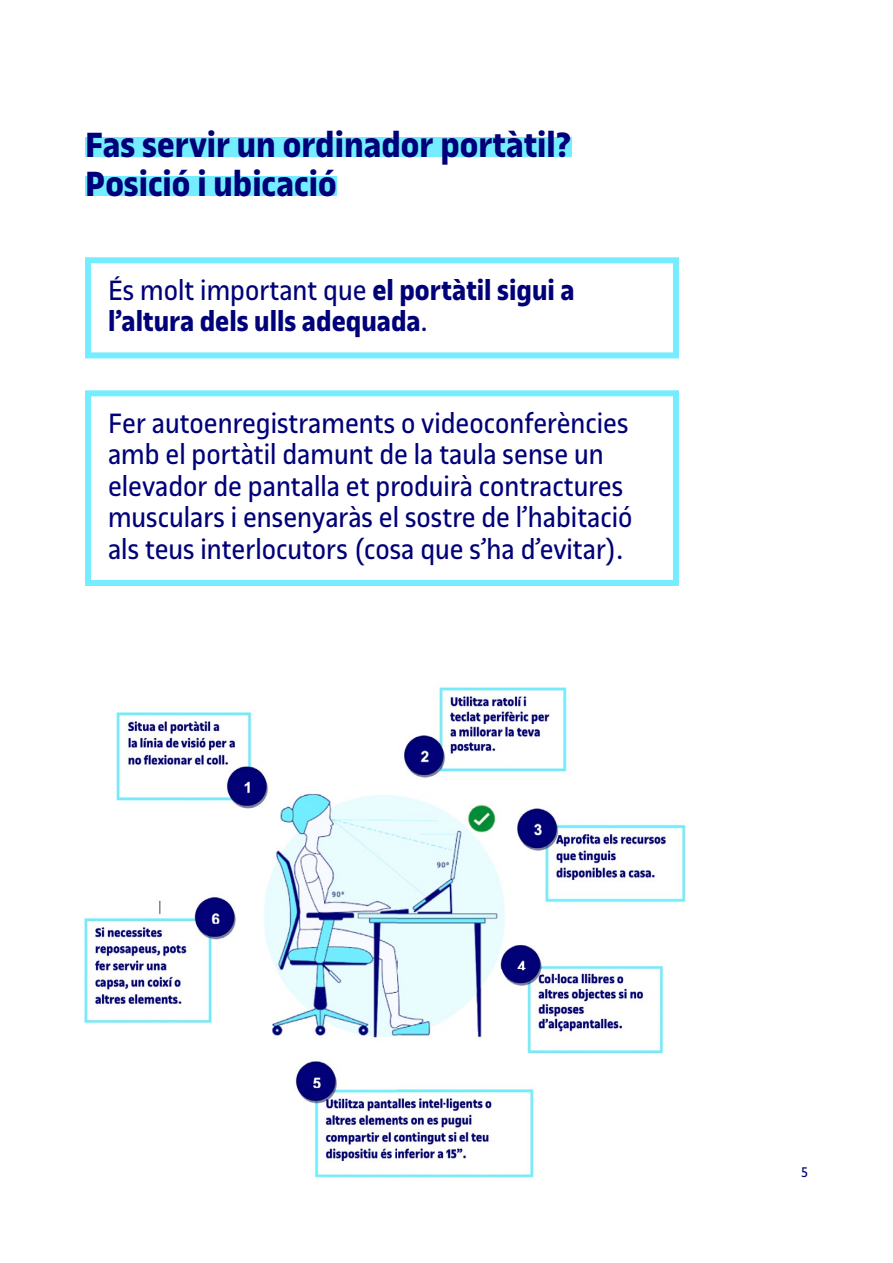
<style>
.page{position:relative;width:893px;height:1263px;background:#fff}
.page>*{position:absolute;margin:0;border:0;box-sizing:border-box;transform-origin:0 0}
.t1{font:700 37.5px/39px "UOC Sans";color:#000078}
.t2{font:30px/31.5px "UOC Sans";color:#000078}
.t3{font:700 30px/31.5px "UOC Sans";color:#000078}
.t4{font:15px "UOC Sans";color:#000078}
.s1{font-weight:400}
</style>
<div class="page">
<div style="left:85px;top:257px;width:594px;height:101px;border:6px solid #73edff"></div>
<div style="left:85px;top:390px;width:594px;height:196px;border:6px solid #73edff"></div>
<div style="left:85px;top:137px;width:487px;height:20px;background:#73edff"></div>
<div style="left:85px;top:176px;width:252px;height:20px;background:#73edff"></div>
<img style="left:84px;top:687px;width:602px;height:491px">
<p class="t1" style="left:85px;top:125px;width:488px">Fas servir un ordinador portàtil?<br>Posició i ubicació</p>
<p class="t3" style="left:108px;top:274px;width:468px"><span class="s1">És molt important que</span> el portàtil sigui a l’altura dels ulls adequada<span class="s1">.</span></p>
<p class="t2" style="left:108px;top:407px;width:526px">Fer autoenregistraments o videoconferències amb el portàtil damunt de la taula sense un elevador de pantalla et produirà contractures musculars i ensenyaràs el sostre de l’habitació als teus interlocutors (cosa que s’ha d’evitar).</p>
<p class="t4" style="left:801px;top:1164px;width:8px">5</p>
</div>
